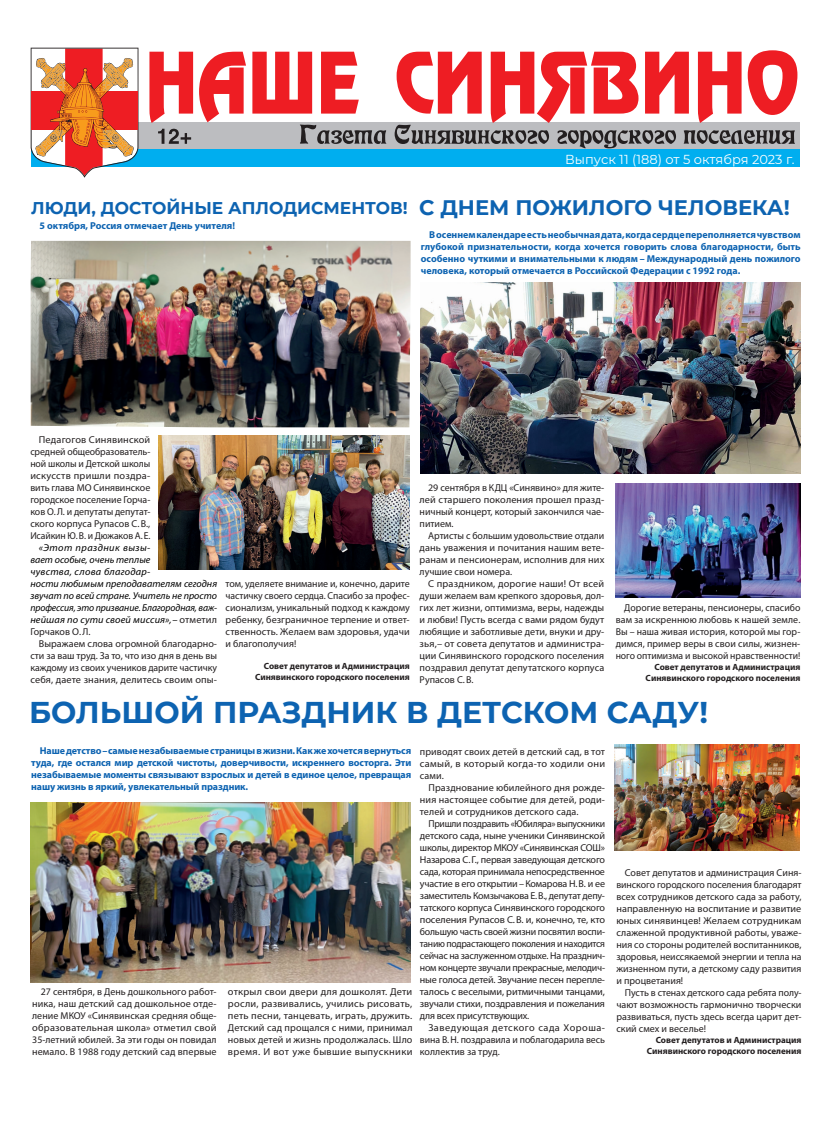
<style>
.page{position:relative;width:837px;height:1134px;background:#fff}
.page>*{position:absolute;margin:0;border:0;box-sizing:border-box;transform-origin:0 0}
.заголовок{font:700 30px "Montserrat";color:#0d63b1}
.заголовок-2{font:700 21px "Montserrat";color:#0d63b1}
.заголовок-3{font:700 17px "Montserrat";color:#0d63b1}
.t1{font:13px "Montserrat";color:#fff}
.текс_общий{font:10px/12px "Myriad Pro";color:#231f20;text-align:justify}
.лид{font:700 10px/12px "Myriad Pro";letter-spacing:-.005em;color:#0d63b1;text-align:justify}
.текс_общий-2{font:italic 10px/12px "Myriad Pro";letter-spacing:.005em;color:#000}
.текс_общий-3{font:10px/12px "Myriad Pro";color:#231f20;text-align:justify;scale:1.04 1}
.подпись_текст{font:700 9px "Myriad Pro";color:#231f20}
.s1{font-style:normal}
.s2{font-style:normal;color:#231f20}
</style>
<div class="page">
<div style="left:31px;top:123px;width:768px;height:27px;background:#bcbdc0"></div>
<div style="left:31px;top:150px;width:768px;height:17px;background:#00aeef"></div>
<svg style="left:300px;top:125px;width:494px;height:23px"></svg>
<svg style="left:158px;top:129px;width:33px;height:15px"></svg>
<svg style="left:149px;top:50px;width:648px;height:73px"></svg>
<svg style="left:31px;top:48px;width:107px;height:130px"></svg>
<img style="left:421px;top:283px;width:379px;height:190px">
<img style="left:615px;top:484px;width:185px;height:114px">
<img style="left:31px;top:802px;width:379px;height:180px">
<img style="left:614px;top:744px;width:185px;height:106px">
<img style="left:31px;top:241px;width:379px;height:186px">
<img style="left:158px;top:435px;width:251px;height:135px">
<p class="заголовок-3" style="left:31px;top:195px;width:378px">ЛЮДИ, ДОСТОЙНЫЕ АПЛОДИСМЕНТОВ!</p>
<p class="лид" style="left:40px;top:220px;width:197px">5 октября, Россия отмечает День учителя!</p>
<p class="t1" style="left:565px;top:150px;width:230px">Выпуск 11 (188) от 5 октября 2023 г.</p>
<p class="заголовок-2" style="left:419px;top:193px;width:372px">С ДНЕМ ПОЖИЛОГО ЧЕЛОВЕКА!</p>
<p class="лид" style="left:420px;top:229px;width:381px;text-indent:9px">В осеннем календаре есть необычная дата, когда сердце переполняется чувством глубокой признательности, когда хочется говорить слова благодарности, быть особенно чуткими и внимательными к людям – Международный день пожилого человека, который отмечается в Российской Федерации с 1992 года.</p>
<p class="текс_общий" style="left:30px;top:434px;width:121px;text-indent:9px">Педагогов Синявинской средней общеобразователь&shy;ной школы и Детской школы искусств пришли поздра&shy;вить глава МО Синявинское городское поселение Горча&shy;ков О.Л. и депутаты депутат&shy;ского корпуса Рупасов С.В., Исайкин Ю.В. и Дюжаков А.Е.</p>
<p class="текс_общий-2" style="left:30px;top:542px;width:188px;text-indent:9px">«Этот праздник вызы-<br>вает особые, очень теплые<br>чувства, слова благодар-<br>ности любимым преподавателям сегодня звучат по всей стране. Учитель не просто профессия, это призвание. Благородная, важ&shy;нейшая по сути своей миссия»,<span class="s1">–</span> <span class="s2">отметил<br>Горчаков О.Л.</span></p>
<p class="текс_общий" style="left:30px;top:638px;width:188px;text-indent:9px">Выражаем слова огромной благодарно&shy;сти за ваш труд. За то, что изо дня в день вы каждому из своих учеников дарите частичку себя, даете знания, делитесь своим опы-</p>
<p class="текс_общий" style="left:225px;top:577px;width:186px">том, уделяете внимание и, конечно, дарите частичку своего сердца. Спасибо за профес&shy;сионализм, уникальный подход к каждому ребенку, безграничное терпение и ответ&shy;ственность. Желаем вам здоровья, удачи и благополучия!</p>
<p class="подпись_текст" style="left:264px;top:660px;width:147px">Совет депутатов и Администрация</p>
<p class="подпись_текст" style="left:255px;top:671px;width:156px">Синявинского городского поселения</p>
<p class="текс_общий" style="left:419px;top:482px;width:186px;text-indent:9px">29 сентября в КДЦ «Синявино» для жите&shy;лей старшего поколения прошел празд&shy;ничный концерт, который закончился чае&shy;питием.</p>
<p class="текс_общий" style="left:419px;top:530px;width:186px;text-indent:9px">Артисты с большим удовольствие отдали дань уважения и почитания нашим вете&shy;ранам и пенсионерам, исполнив для них лучшие свои номера.</p>
<p class="текс_общий" style="left:419px;top:578px;width:186px;text-indent:9px">С праздником, дорогие наши! От всей души желаем вам крепкого здоровья, дол&shy;гих лет жизни, оптимизма, веры, надежды и любви! Пусть всегда с вами рядом будут любящие и заботливые дети, внуки и дру&shy;зья,– от совета депутатов и администра&shy;ции Синявинского городского поселения поздравил депутат депутатского корпуса Рупасов С.В.</p>
<p class="текс_общий" style="left:615px;top:602px;width:186px;text-indent:9px">Дорогие ветераны, пенсионеры, спасибо вам за искреннюю любовь к нашей земле.<br>Вы – наша живая история, которой мы гор&shy;димся, пример веры в свои силы, жизнен&shy;ного оптимизма и высокой нравственности!</p>
<p class="подпись_текст" style="left:654px;top:661px;width:147px">Совет депутатов и Администрация</p>
<p class="подпись_текст" style="left:645px;top:672px;width:156px">Синявинского городского поселения</p>
<p class="заголовок" style="left:29px;top:691px;width:680px">БОЛЬШОЙ ПРАЗДНИК В ДЕТСКОМ САДУ!</p>
<p class="лид" style="left:31px;top:744px;width:381px;text-indent:9px">Наше детство–самые незабываемые страницы в жизни. Как же хочется вернуться туда, где остался мир детской чистоты, доверчивости, искреннего восторга. Эти незабываемые моменты связывают взрослых и детей в единое целое, превращая нашу жизнь в яркий, увлекательный праздник.</p>
<p class="текс_общий" style="left:420px;top:745px;width:187px">приводят своих детей в детский сад, в тот самый, в который когда-то ходили они сами.</p>
<p class="текс_общий" style="left:420px;top:781px;width:186px;text-indent:9px">Празднование юбилейного дня рожде&shy;ния настоящее событие для детей, роди&shy;телей и сотрудников детского сада.</p>
<p class="текс_общий" style="left:420px;top:817px;width:187px;text-indent:9px">Пришли поздравить «Юбиляра» выпускники детского сада, ныне ученики Синявинской школы, директор МКОУ «Синявинская СОШ» Назарова С.Г., первая заведующая детского сада, которая принимала непосредственное участие в его открытии–Комарова Н.В. и ее заместитель Комзычакова Е.В., депутат депу&shy;татского корпуса Синявинского городского поселения Рупасов С.В. и, конечно, те, кто большую часть своей жизни посвятил воспи&shy;танию подрастающего поколения и находится сейчас на заслуженном отдыхе. На празднич&shy;ном концерте звучали прекрасные, мелодич&shy;ные голоса детей. Звучание песен перепле&shy;талось с веселыми, ритмичными танцами, звучали стихи, поздравления и пожелания для всех присутствующих.</p>
<p class="текс_общий" style="left:420px;top:1021px;width:186px;text-indent:9px">Заведующая детского сада Хороша&shy;вина В.Н. поздравила и поблагодарила весь коллектив за труд.</p>
<p class="текс_общий" style="left:616px;top:866px;width:187px;text-indent:9px">Совет депутатов и администрация Синя&shy;винского городского поселения благодарят всех сотрудников детского сада за работу, направленную на воспитание и развитие юных синявинцев! Желаем сотрудникам слаженной продуктивной работы, уваже&shy;ния со стороны родителей воспитанников, здоровья, неиссякаемой энергии и тепла на жизненном пути, а детскому саду развития и процветания!</p>
<p class="текс_общий" style="left:616px;top:986px;width:186px;text-indent:9px">Пусть в стенах детского сада ребята полу&shy;чают возможность гармонично творчески развиваться, пусть здесь всегда царит дет&shy;ский смех и веселье!</p>
<p class="подпись_текст" style="left:655px;top:1034px;width:147px">Совет депутатов и Администрация</p>
<p class="подпись_текст" style="left:646px;top:1045px;width:156px">Синявинского городского поселения</p>
<p class="текс_общий" style="left:32px;top:986px;width:186px;text-indent:9px">27 сентября, в День дошкольного работ&shy;ника, наш детский сад дошкольное отде&shy;ление МКОУ «Синявинская средняя обще&shy;образовательная школа» отметил свой 35-летний юбилей. За эти годы он повидал немало. В 1988 году детский сад впервые</p>
<p class="текс_общий-3" style="left:228px;top:986px;width:179px">открыл свои двери для дошколят. Дети росли, развивались, учились рисовать, петь песни, танцевать, играть, дружить.<br>Детский сад прощался с ними, принимал новых детей и жизнь продолжалась. Шло время. И вот уже бывшие выпускники</p>
</div>
